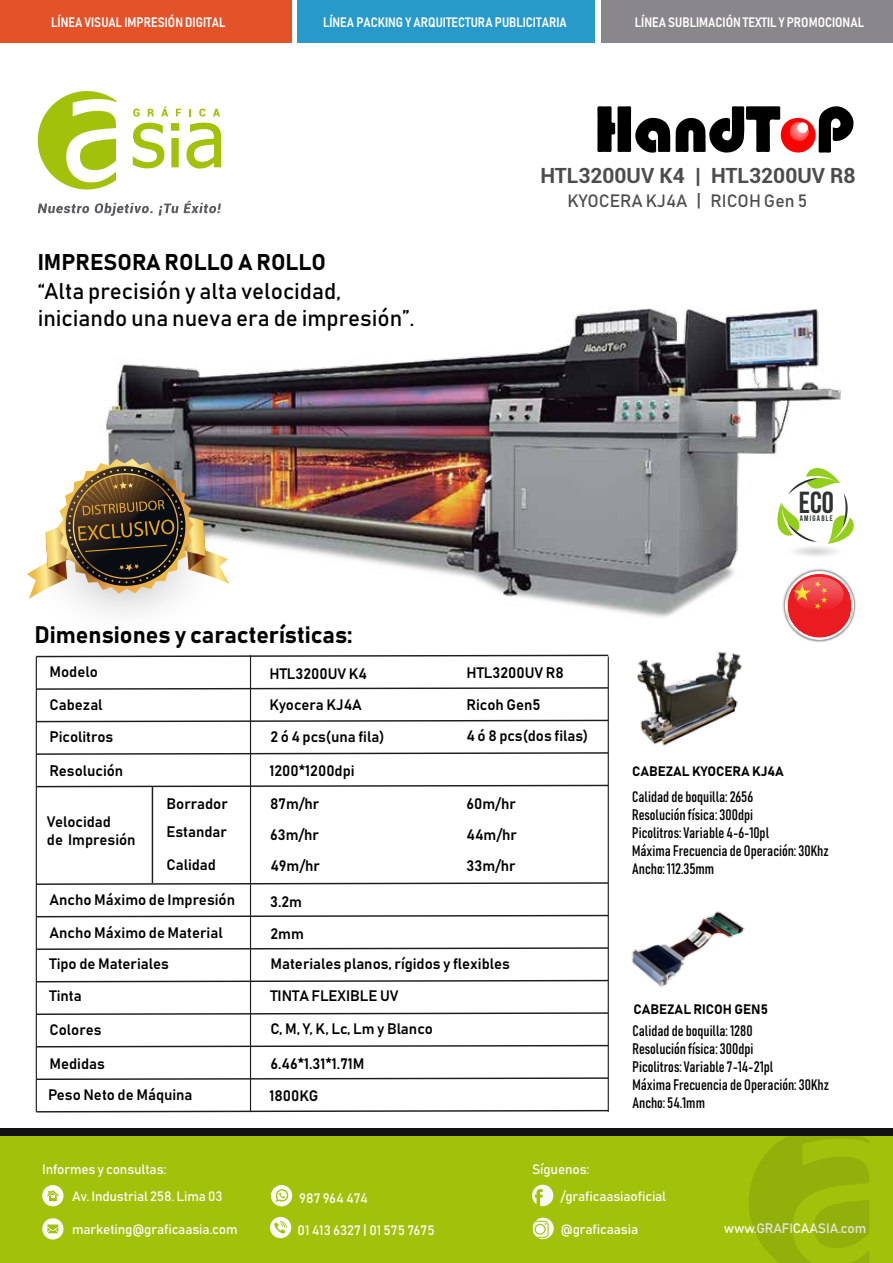
<style>
.page{position:relative;width:893px;height:1263px;background:#fff}
.page>*{position:absolute;margin:0;border:0;box-sizing:border-box;transform-origin:0 0}
.t1{font:30.45px "Bebas Neue";color:#2d3231}
.t2{font:23.55px "Bahnschrift 700 100";color:#000}
.t3{font:22.5px/27px "Bahnschrift 400 100";color:#010001}
.t4{font:22.5px "Bahnschrift 700 100";color:#010001}
.t5{font:700 21px "Roboto";color:#4c4c4c}
.t6{font:17.55px "Bahnschrift 400 100";color:#4c4c4c}
.t7{font:15px/31.5px "Bahnschrift 600 100";color:#000}
.t8{font:15px/18px "Bahnschrift 400 75";color:#000}
.t9{font:13.5px/26.7px "Bahnschrift 400 100";letter-spacing:-.01em;color:#fff}
.t10{font:13.5px "Bahnschrift 600 87";color:#fff}
.t11{font:13.5px "Bahnschrift 700 100";color:#000}
.t12{font:8.1px "Bebas Neue";letter-spacing:.15em;color:#2d3231}
</style>
<div class="page">
<img style="left:84px;top:202px;width:757px;height:494px">
<svg style="left:784px;top:570px;width:71px;height:71px"></svg>
<svg style="left:597px;top:106px;width:257px;height:47px"></svg>
<div style="left:797px;top:122px;width:11px;height:11px;background:#fff;border-radius:50%"></div>
<img style="left:27px;top:459px;width:205px;height:184px">
<svg style="left:35px;top:654px;width:575px;height:4px"></svg>
<svg style="left:35px;top:1109px;width:573px;height:4px"></svg>
<svg style="left:35px;top:1077px;width:573px;height:4px"></svg>
<svg style="left:35px;top:1044px;width:573px;height:4px"></svg>
<svg style="left:35px;top:1011px;width:573px;height:5px"></svg>
<svg style="left:35px;top:979px;width:573px;height:4px"></svg>
<svg style="left:35px;top:946px;width:573px;height:5px"></svg>
<svg style="left:35px;top:914px;width:573px;height:4px"></svg>
<svg style="left:35px;top:881px;width:573px;height:5px"></svg>
<svg style="left:35px;top:784px;width:573px;height:4px"></svg>
<svg style="left:35px;top:751px;width:573px;height:4px"></svg>
<svg style="left:35px;top:719px;width:573px;height:4px"></svg>
<svg style="left:35px;top:686px;width:575px;height:4px"></svg>
<hr style="left:250px;top:655px;width:1px;height:457px;background:#1d1d1b">
<hr style="left:36px;top:656px;width:1px;height:456px;background:#1d1d1b">
<hr style="left:608px;top:656px;width:1px;height:456px;background:#1d1d1b">
<hr style="left:152px;top:787px;width:1px;height:96px;background:#1d1d1b">
<svg style="left:771px;top:461px;width:83px;height:83px"></svg>
<div style="left:783px;top:544px;width:65px;height:15px;background:#fff;border-radius:50%"></div>
<div style="left:790px;top:545px;width:51px;height:12px;background:#f9f9f9;border-radius:50%"></div>
<div style="left:793px;top:546px;width:45px;height:11px;background:#f4f4f4;border-radius:50%"></div>
<div style="left:797px;top:547px;width:37px;height:9px;background:#ececec;border-radius:50%"></div>
<div style="left:801px;top:548px;width:29px;height:7px;background:#e5e5e5;border-radius:50%"></div>
<div style="left:804px;top:549px;width:23px;height:5px;background:#e0e0e0;border-radius:50%"></div>
<hr style="left:808px;top:550px;width:15px;height:3px;background:#4d5150;border-radius:50%">
<svg style="left:809px;top:550px;width:13px;height:3px"></svg>
<img style="left:636px;top:647px;width:110px;height:99px">
<img style="left:631px;top:911px;width:114px;height:76px">
<div style="left:0;top:1135px;width:893px;height:128px;background:#a2c10b"></div>
<div style="left:0;top:1128px;width:893px;height:7px;background:#121212"></div>
<svg style="left:42px;top:1218px;width:22px;height:21px"></svg>
<svg style="left:42px;top:1185px;width:22px;height:21px"></svg>
<svg style="left:270px;top:1217px;width:21px;height:21px"></svg>
<svg style="left:271px;top:1185px;width:21px;height:21px"></svg>
<div style="left:532px;top:1185px;width:21px;height:21px;background:#f9f9f7;border-radius:50%"></div>
<svg style="left:532px;top:1218px;width:22px;height:21px"></svg>
<svg style="left:532px;top:1221px;width:17px;height:17px"></svg>
<svg style="left:535px;top:1189px;width:8px;height:17px"></svg>
<svg style="left:749px;top:1135px;width:120px;height:128px"></svg>
<svg style="left:38px;top:204px;width:51px;height:9px"></svg>
<svg style="left:95px;top:203px;width:58px;height:13px"></svg>
<svg style="left:159px;top:201px;width:62px;height:15px"></svg>
<svg style="left:38px;top:91px;width:78px;height:98px"></svg>
<svg style="left:133px;top:123px;width:31px;height:45px"></svg>
<svg style="left:171px;top:123px;width:8px;height:44px"></svg>
<svg style="left:186px;top:123px;width:35px;height:46px"></svg>
<svg style="left:133px;top:109px;width:7px;height:8px"></svg>
<svg style="left:148px;top:109px;width:6px;height:7px"></svg>
<svg style="left:161px;top:106px;width:7px;height:10px"></svg>
<svg style="left:176px;top:109px;width:5px;height:7px"></svg>
<svg style="left:189px;top:109px;width:2px;height:7px"></svg>
<svg style="left:199px;top:109px;width:6px;height:8px"></svg>
<svg style="left:213px;top:109px;width:7px;height:7px"></svg>
<div style="left:0;top:0;width:292px;height:43px;background:#e4522a"></div>
<div style="left:601px;top:0;width:292px;height:43px;background:#89878b"></div>
<div style="left:297px;top:0;width:298px;height:43px;background:#289aca"></div>
<p class="t10" style="left:51px;top:14px;width:176px">LÍNEA VISUAL IMPRESIÓN DIGITAL</p>
<p class="t10" style="left:323px;top:14px;width:245px">LÍNEA PACKING Y ARQUITECTURA PUBLICITARIA</p>
<p class="t10" style="left:635px;top:14px;width:231px">LÍNEA SUBLIMACIÓN TEXTIL Y PROMOCIONAL</p>
<h3 class="t4" style="left:38px;top:248px;width:290px">IMPRESORA ROLLO A ROLLO</h3>
<h3 class="t3" style="left:38px;top:277px;width:378px">“Alta precisión y alta velocidad, iniciando una nueva era de impresión”.</h3>
<h3 class="t5" style="left:540px;top:161px;width:317px">HTL3200UV K4 | HTL3200UV R8</h3>
<p class="t6" style="left:567px;top:190px;width:241px">KYOCERA KJ4A | RICOH Gen 5</p>
<h2 class="t2" style="left:34px;top:620px;width:320px">Dimensiones y características:</h2>
<p class="t7" style="left:49px;top:655px;width:50px">Modelo</p>
<p class="t7" style="left:49px;top:689px;width:55px">Cabezal</p>
<p class="t7" style="left:270px;top:658px;width:99px;line-height:30.6px">HTL3200UV K4<br>Kyocera KJ4A</p>
<p class="t7" style="left:49px;top:721px;width:65px">Picolitros</p>
<p class="t7" style="left:270px;top:720px;width:115px">2 ó 4 pcs(una fila)</p>
<p class="t7" style="left:49px;top:754px;width:75px">Resolución</p>
<p class="t7" style="left:270px;top:754px;width:87px">1200*1200dpi</p>
<p class="t7" style="left:166px;top:788px;width:63px">Borrador</p>
<p class="t7" style="left:47px;top:813px;width:90px;line-height:18px">Velocidad<br>de Impresión</p>
<p class="t7" style="left:166px;top:815px;width:62px;line-height:32.7px">Estandar<br>Calidad</p>
<p class="t7" style="left:49px;top:883px;width:187px">Ancho Máximo de Impresión</p>
<p class="t7" style="left:270px;top:787px;width:51px;text-align:justify">87m/hr 63m/hr 49m/hr</p>
<p class="t7" style="left:270px;top:886px;width:33px">3.2m</p>
<p class="t7" style="left:49px;top:916px;width:175px">Ancho Máximo de Material</p>
<p class="t7" style="left:270px;top:917px;width:35px">2mm</p>
<h1 class="t1" style="left:799px;top:485px;width:37px">ECO</h1>
<p class="t12" style="left:800px;top:513px;width:35px">AMIGABLE</p>
<p class="t7" style="left:466px;top:656px;width:99px;line-height:32.4px">HTL3200UV R8<br>Ricoh Gen5</p>
<p class="t7" style="left:466px;top:720px;width:123px">4 ó 8 pcs(dos filas)</p>
<p class="t7" style="left:466px;top:787px;width:51px">60m/hr</p>
<p class="t7" style="left:466px;top:818px;width:52px">44m/hr</p>
<p class="t7" style="left:466px;top:850px;width:51px">33m/hr</p>
<p class="t11" style="left:632px;top:762px;width:153px">CABEZAL KYOCERA KJ4A</p>
<p class="t8" style="left:632px;top:787px;width:198px">Calidad de boquilla: 2656<br>Resolución física: 300dpi<br>Picolitros: Variable 4-6-10pl<br>Máxima Frecuencia de Operación: 30Khz<br>Ancho: 112.35mm</p>
<p class="t7" style="left:49px;top:948px;width:121px">Tipo de Materiales<br>Tinta</p>
<p class="t7" style="left:49px;top:1014px;width:54px">Colores</p>
<p class="t7" style="left:48px;top:1047px;width:146px">Medidas<br>Peso Neto de Máquina</p>
<p class="t7" style="left:270px;top:948px;width:241px">Materiales planos, rígidos y flexibles</p>
<p class="t7" style="left:270px;top:980px;width:130px">TINTA FLEXIBLE UV</p>
<p class="t7" style="left:270px;top:1012px;width:164px">C, M, Y, K, Lc, Lm y Blanco</p>
<p class="t7" style="left:270px;top:1047px;width:96px">6.46*1.31*1.71M</p>
<p class="t7" style="left:270px;top:1079px;width:51px">1800KG</p>
<p class="t11" style="left:634px;top:1001px;width:136px">CABEZAL RICOH GEN5</p>
<p class="t8" style="left:632px;top:1022px;width:198px">Calidad de boquilla: 1280<br>Resolución física: 300dpi<br>Picolitros: Variable 7-14-21pl<br>Máxima Frecuencia de Operación: 30Khz<br>Ancho: 54.1mm</p>
<p class="t9" style="left:72px;top:1155px;width:152px;text-indent:-30px">Informes y consultas:<br>Av. Industrial 258. Lima 03</p>
<p class="t9" style="left:72px;top:1215px;width:167px">marketing@graficaasia.com</p>
<p class="t9" style="left:532px;top:1155px;width:59px">Síguenos:</p>
<p class="t9" style="left:299px;top:1184px;width:70px">987 964 474</p>
<p class="t9" style="left:560px;top:1182px;width:107px">/graficaasiaoficial</p>
<p class="t9" style="left:561px;top:1215px;width:79px">@graficaasia</p>
<p class="t9" style="left:298px;top:1216px;width:139px">01 413 6327 | 01 575 7675</p>
<p class="t9" style="left:724px;top:1215px;width:144px">www.GRAFICAASIA.com</p>
</div>
